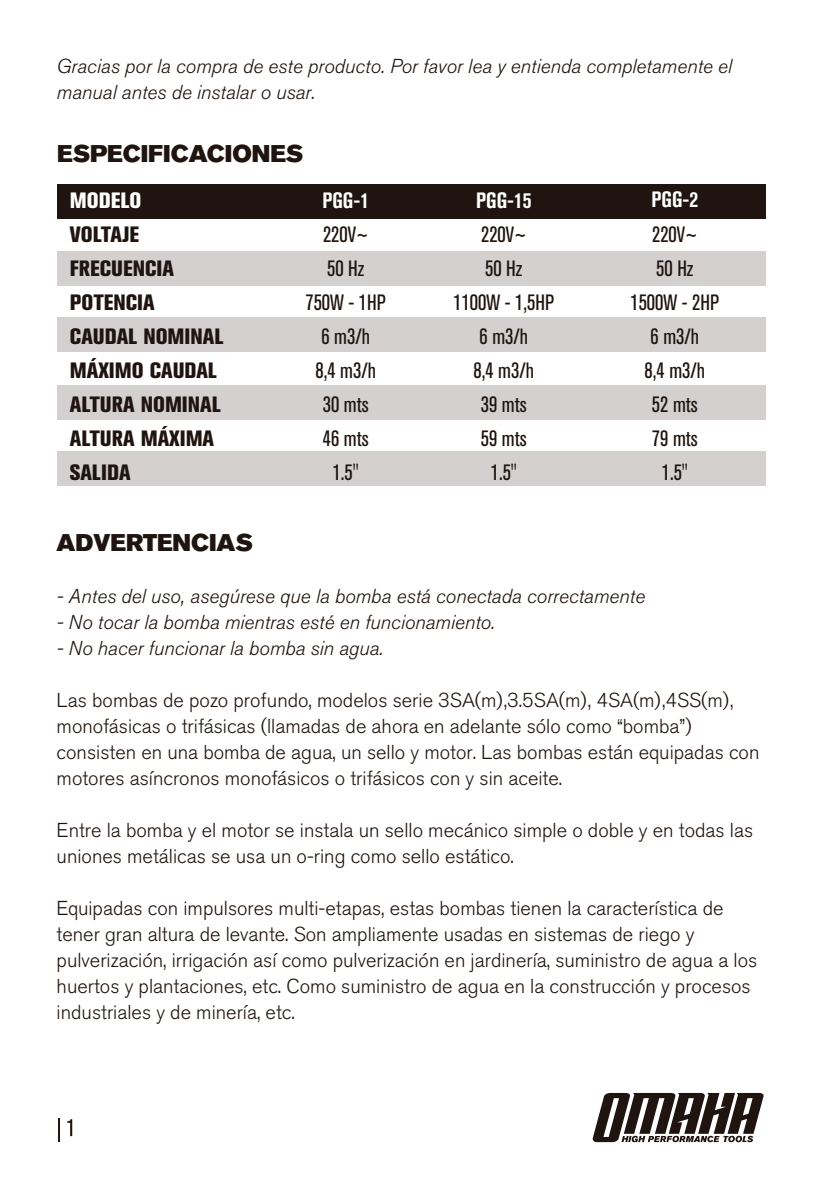
<style>
.page{position:relative;width:823px;height:1191px;background:#fff}
.page>*{position:absolute;margin:0;border:0;box-sizing:border-box;transform-origin:0 0}
.t1{font:24px "Akzidenz Grotesk BQ Super";color:#1f140f}
.t2{font:condensed 22px/34px "Akzidenz Grotesk BQ";color:#1f140f;text-align:center}
.t3{font:800 condensed 22px/34px "Akzidenz Grotesk BQ";color:#1f140f}
.t4{font:700 condensed 22px "Akzidenz Grotesk BQ";color:#fff}
.t5{font:800 condensed 22px "Akzidenz Grotesk BQ";color:#fff}
.t6{font:300 20px/26px "Akzidenz Grotesk BQ";color:#1f140f}
.t7{font:italic 300 20px/26px "Akzidenz Grotesk BQ";color:#1f140f}
</style>
<div class="page">
<div style="left:57px;top:184px;width:709px;height:34px;background:#1f140f"></div>
<div style="left:57px;top:252px;width:709px;height:34px;background:#d3d0cf"></div>
<div style="left:57px;top:318px;width:709px;height:34px;background:#d3d0cf"></div>
<div style="left:57px;top:385px;width:709px;height:34px;background:#d3d0cf"></div>
<div style="left:57px;top:452px;width:709px;height:34px;background:#d3d0cf"></div>
<svg style="left:593px;top:1093px;width:170px;height:49px"></svg>
<hr style="left:58px;top:1118px;width:2px;height:24px;background:#1f140f">
<svg style="left:67px;top:1119px;width:5px;height:17px"></svg>
<p class="t7" style="left:57px;top:54px;width:677px">Gracias por la compra de este producto. Por favor lea y entienda completamente el manual antes de instalar o usar.</p>
<p class="t1" style="left:57px;top:140px;width:248px">ESPECIFICACIONES</p>
<p class="t5" style="left:70px;top:187px;width:73px">MODELO</p>
<p class="t3" style="left:70px;top:217px;width:155px">VOLTAJE<br>FRECUENCIA<br>POTENCIA<br>CAUDAL NOMINAL<br>MÁXIMO CAUDAL<br>ALTURA NOMINAL<br>ALTURA MÁXIMA<br>SALIDA</p>
<p class="t4" style="left:322px;top:187px;width:48px">PGG-1</p>
<p class="t2" style="left:305px;top:217px;width:82px">220V~<br>50 Hz<br>750W - 1HP<br>6 m3/h<br>8,4 m3/h<br>30 mts<br>46 mts<br>1.5''</p>
<p class="t4" style="left:476px;top:187px;width:57px">PGG-15</p>
<p class="t2" style="left:453px;top:217px;width:102px">220V~<br>50 Hz<br>1100W - 1,5HP<br>6 m3/h<br>8,4 m3/h<br>39 mts<br>59 mts<br>1.5''</p>
<p class="t4" style="left:651px;top:187px;width:48px">PGG-2</p>
<p class="t2" style="left:630px;top:217px;width:90px">220V~<br>50 Hz<br>1500W - 2HP<br>6 m3/h<br>8,4 m3/h<br>52 mts<br>79 mts<br>1.5''</p>
<p class="t1" style="left:57px;top:528px;width:198px">ADVERTENCIAS</p>
<p class="t7" style="left:57px;top:583px;width:590px">- Antes del uso, asegúrese que la bomba está conectada correctamente</p>
<p class="t7" style="left:57px;top:609px;width:440px">- No tocar la bomba mientras esté en funcionamiento.</p>
<p class="t7" style="left:57px;top:635px;width:328px">- No hacer funcionar la bomba sin agua.</p>
<p class="t6" style="left:57px;top:687px;width:704px">Las bombas de pozo profundo, modelos serie 3SA(m),3.5SA(m), 4SA(m),4SS(m), monofásicas o trifásicas (llamadas de ahora en adelante sólo como “bomba”) consisten en una bomba de agua, un sello y motor. Las bombas están equipadas con motores asíncronos monofásicos o trifásicos con y sin aceite.</p>
<p class="t6" style="left:57px;top:817px;width:698px">Entre la bomba y el motor se instala un sello mecánico simple o doble y en todas las uniones metálicas se usa un o-ring como sello estático.</p>
<p class="t6" style="left:57px;top:895px;width:702px">Equipadas con impulsores multi-etapas, estas bombas tienen la característica de tener gran altura de levante. Son ampliamente usadas en sistemas de riego y pulverización, irrigación así como pulverización en jardinería, suministro de agua a los huertos y plantaciones, etc. Como suministro de agua en la construcción y procesos industriales y de minería, etc.</p>
</div>
